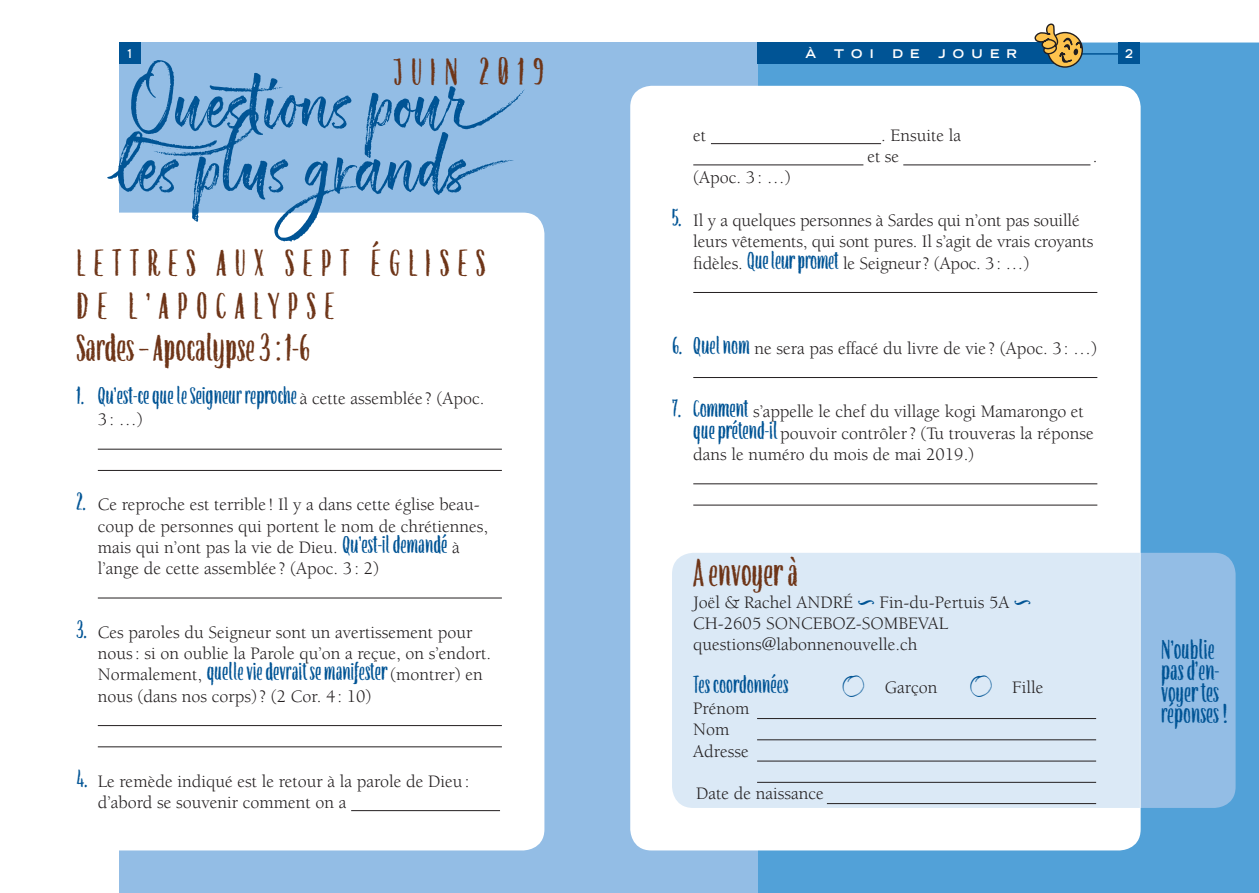
<style>
.page{position:relative;width:1259px;height:893px;background:#fff}
.page>*{position:absolute;margin:0;border:0;box-sizing:border-box;transform-origin:0 0}
.t1{font:72px/63.8px "ATS Script";color:#005495}
.t2{font:condensed 42px/42.5px "ATS Cond";letter-spacing:.2em;color:#6e3518}
.t3{font:condensed 42px "ATS Cond";color:#6e3518}
.t4{font:condensed 30px/21.3px "ATS Cond";color:#005495}
.t5{font:condensed 27px "ATS Cond";color:#005495}
.t6{font:18px/21.3px "Berkeley";color:#231f20}
.t7{font:700 expanded 12px "Trade Gothic LT Std";letter-spacing:.6em;color:#fff}
.t8{font:700 expanded 12px "Trade Gothic LT Std";letter-spacing:.6em;color:#fff;scale:.85 1}
.s1{font-family:"ATS Cond";font-stretch:condensed;font-size:27px;color:#005495}
.s2{font-family:"Berkeley";font-stretch:normal;font-size:18px;color:#231f20}
.s3{font-family:"ATS Extras";font-size:22.5px;color:#005495}
</style>
<div class="page">
<div style="left:757px;top:43px;width:502px;height:850px;background:#52a1d8"></div>
<div style="left:119px;top:43px;width:638px;height:850px;background:#93bde5"></div>
<div style="left:672px;top:553px;width:563px;height:255px;background:#93bde5;border-radius:21px"></div>
<div style="left:630px;top:86px;width:510px;height:764px;background:#fff;border-radius:21px"></div>
<div style="left:34px;top:213px;width:510px;height:637px;background:#fff;border-radius:21px"></div>
<div style="left:672px;top:553px;width:468px;height:255px;background:#dbe9f6"></div>
<hr style="left:757px;top:718px;width:339px;height:1px;background:#231f20">
<hr style="left:757px;top:739px;width:339px;height:1px;background:#231f20">
<hr style="left:757px;top:761px;width:339px;height:1px;background:#231f20">
<hr style="left:757px;top:782px;width:339px;height:1px;background:#231f20">
<hr style="left:827px;top:803px;width:269px;height:1px;background:#231f20">
<hr style="left:711px;top:143px;width:170px;height:1px;background:#231f20">
<hr style="left:693px;top:165px;width:170px;height:1px;background:#231f20">
<hr style="left:903px;top:165px;width:187px;height:1px;background:#231f20">
<hr style="left:693px;top:292px;width:404px;height:1px;background:#231f20">
<hr style="left:693px;top:377px;width:404px;height:1px;background:#231f20">
<hr style="left:693px;top:483px;width:404px;height:1px;background:#231f20">
<hr style="left:693px;top:505px;width:404px;height:1px;background:#231f20">
<hr style="left:98px;top:449px;width:404px;height:1px;background:#231f20">
<hr style="left:98px;top:470px;width:404px;height:1px;background:#231f20">
<hr style="left:98px;top:598px;width:404px;height:1px;background:#231f20">
<hr style="left:98px;top:725px;width:404px;height:1px;background:#231f20">
<hr style="left:98px;top:746px;width:404px;height:1px;background:#231f20">
<hr style="left:351px;top:810px;width:149px;height:1px;background:#231f20">
<hr style="left:757px;top:53px;width:383px;height:2px;background:#005495">
<div style="left:757px;top:43px;width:308px;height:21px;background:#005495"></div>
<div style="left:1118px;top:43px;width:22px;height:21px;background:#005495"></div>
<div style="left:119px;top:43px;width:21px;height:21px;background:#005495"></div>
<svg style="left:1033px;top:23px;width:50px;height:49px"></svg>
<p class="t8" style="left:126px;top:46px;width:10px">1</p>
<p class="t7" style="left:805px;top:46px;width:12px">À</p>
<p class="t7" style="left:834px;top:46px;width:41px">TOI</p>
<p class="t7" style="left:892px;top:46px;width:29px">D E</p>
<p class="t7" style="left:938px;top:46px;width:80px">JOUER</p>
<p class="t8" style="left:1125px;top:46px;width:10px">2</p>
<h2 class="t2" style="left:394px;top:50px;width:152px">JUIN 2019</h2>
<h1 class="t1" style="left:119px;top:71px;width:409px">Questions pour les plus grands</h1>
<p class="t6" style="left:693px;top:125px;width:14px">et</p>
<p class="t6" style="left:867px;top:125px;width:95px;text-indent:13px">. Ensuite la et se</p>
<p class="t6" style="left:1092px;top:146px;width:6px">.</p>
<p class="t6" style="left:693px;top:168px;width:99px">(Apoc. 3: …)</p>
<p class="t6" style="left:693px;top:210px;width:402px;text-indent:-21px"><span class="s1">5.</span> Il y a quelques personnes à Sardes qui n’ont pas souillé leurs vêtements, qui sont pures. Il s’agit de vrais croyants fidèles. <span class="s1">Que leur promet</span> le Seigneur? (Apoc. 3: …)</p>
<h2 class="t2" style="left:77px;top:242px;width:409px">Lett res aux sept Églises de l’Apocalypse<br>Sardes – Apocalypse 3: 1-6</h2>
<h3 class="t5" style="left:77px;top:380px;width:409px">1. Qu’est-ce que le Seigneur reproche <span class="s2">à cette assemblée ? (Apoc.</span></h3>
<p class="t6" style="left:98px;top:409px;width:46px">3: …)</p>
<p class="t6" style="left:672px;top:338px;width:427px"><span class="s1">6. Quel nom</span> ne sera pas effacé du livre de vie ? (Apoc. 3: …)</p>
<p class="t6" style="left:693px;top:401px;width:402px;text-indent:-21px"><span class="s1">7. Comment</span> s’appelle le chef du village kogi Mamarongo et <span class="s1">que prétend-il</span> pouvoir contrôler? (Tu trouveras la réponse dans le numéro du mois de mai 2019.)</p>
<p class="t6" style="left:98px;top:494px;width:392px;text-indent:-21px"><span class="s1">2.</span> Ce reproche est terrible ! Il y a dans cette église beau&shy;coup de personnes qui portent le nom de chrétiennes, mais qui n’ont pas la vie de Dieu. <span class="s1">Qu’est-il demandé</span> à l’ange de cette assemblée ? (Apoc. 3: 2)</p>
<p class="t6" style="left:98px;top:622px;width:395px;text-indent:-21px"><span class="s1">3.</span> Ces paroles du Seigneur sont un avertissement pour nous: si on oublie la Parole qu’on a reçue, on s’endort.</p>
<h3 class="t5" style="left:98px;top:657px;width:386px"><span class="s2">Normalement,</span> quelle vie devrait se manifester <span class="s2">(montrer) en</span></h3>
<p class="t6" style="left:98px;top:686px;width:275px">nous (dans nos corps)? (2 Cor. 4: 10)</p>
<p class="t6" style="left:98px;top:771px;width:373px;text-indent:-21px"><span class="s1">4.</span> Le remède indiqué est le retour à la parole de Dieu: d’abord se souvenir comment on a</p>
<h2 class="t3" style="left:693px;top:550px;width:106px">A envoyer à</h2>
<p class="t6" style="left:693px;top:592px;width:339px">Joël &amp; Rachel André <sup>…</sup> Fin-du-Pertuis 5A <sup>…<br></sup>CH-2605 Sonceboz-Sombeval questions@labonnenouvelle.ch</p>
<h3 class="t5" style="left:693px;top:669px;width:97px">Tes coordonnées</h3>
<p class="t6" style="left:842px;top:677px;width:97px"><span class="s3">£</span> Garçon</p>
<p class="t6" style="left:969px;top:677px;width:75px"><span class="s3">£</span> Fille</p>
<p class="t6" style="left:693px;top:698px;width:58px">Prénom<br>Nom<br>Adresse</p>
<p class="t6" style="left:696px;top:783px;width:129px">Date de naissance</p>
<h3 class="t4" style="left:1161px;top:639px;width:68px">N’oublie pas d’en&shy;voyer tes réponses!</h3>
</div>
